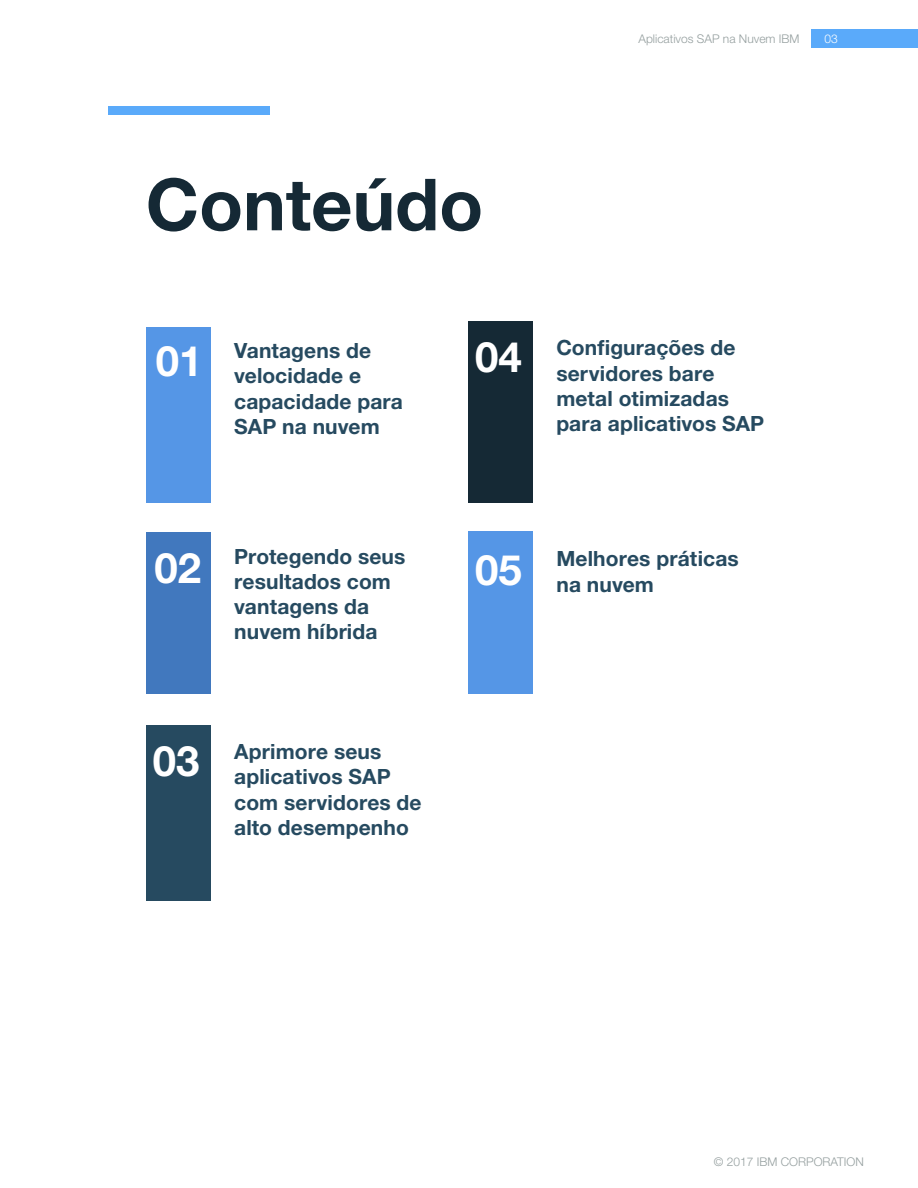
<style>
.page{position:relative;width:918px;height:1188px;background:#fff}
.page>*{position:absolute;margin:0;border:0;box-sizing:border-box;transform-origin:0 0}
.Subhead{font:700 72px "Helvetica Neue";color:#152935}
.Legaltext{font:700 42px "Helvetica Neue";color:#fff}
.Image{font:700 21px/25.2px "Helvetica Neue";letter-spacing:.005em;color:#264a60}
.Masterright{font:300 12px "Helvetica Neue";color:#959f9f}
.Numberpageleft{font:300 12px "Helvetica Neue";color:#fff}
</style>
<div class="page">
<div style="left:812px;top:29px;width:106px;height:18px;background:#5aaafa"></div>
<div style="left:146px;top:327px;width:65px;height:175px;background:#5596e6"></div>
<div style="left:468px;top:531px;width:65px;height:163px;background:#5596e6"></div>
<div style="left:108px;top:106px;width:162px;height:9px;background:#5aaafa"></div>
<div style="left:146px;top:725px;width:65px;height:176px;background:#264a60"></div>
<div style="left:468px;top:321px;width:65px;height:181px;background:#152935"></div>
<div style="left:146px;top:532px;width:65px;height:162px;background:#4178be"></div>
<p class="Masterright" style="left:639px;top:32px;width:163px">Aplicativos SAP na Nuvem IBM</p>
<p class="Numberpageleft" style="left:824px;top:32px;width:15px">03</p>
<p class="Subhead" style="left:146px;top:160px;width:339px">Conteúdo</p>
<p class="Legaltext" style="left:156px;top:336px;width:48px">01</p>
<p class="Image" style="left:234px;top:338px;width:170px">Vantagens de velocidade e capacidade para<br>SAP na nuvem</p>
<p class="Legaltext" style="left:475px;top:331px;width:48px">04</p>
<p class="Image" style="left:556px;top:335px;width:209px">Configurações de servidores bare metal otimizadas para aplicativos SAP</p>
<p class="Image" style="left:234px;top:543px;width:173px">Protegendo seus resultados com vantagens da nuvem híbrida</p>
<p class="Legaltext" style="left:154px;top:542px;width:48px">02</p>
<p class="Legaltext" style="left:475px;top:544px;width:48px">05</p>
<p class="Image" style="left:556px;top:546px;width:184px">Melhores práticas na nuvem</p>
<p class="Legaltext" style="left:153px;top:735px;width:48px">03</p>
<p class="Image" style="left:234px;top:739px;width:189px">Aprimore seus aplicativos SAP com servidores de alto desempenho</p>
<p class="Masterright" style="left:714px;top:1154px;width:152px">© 2017 IBM CORPORATION</p>
</div>
